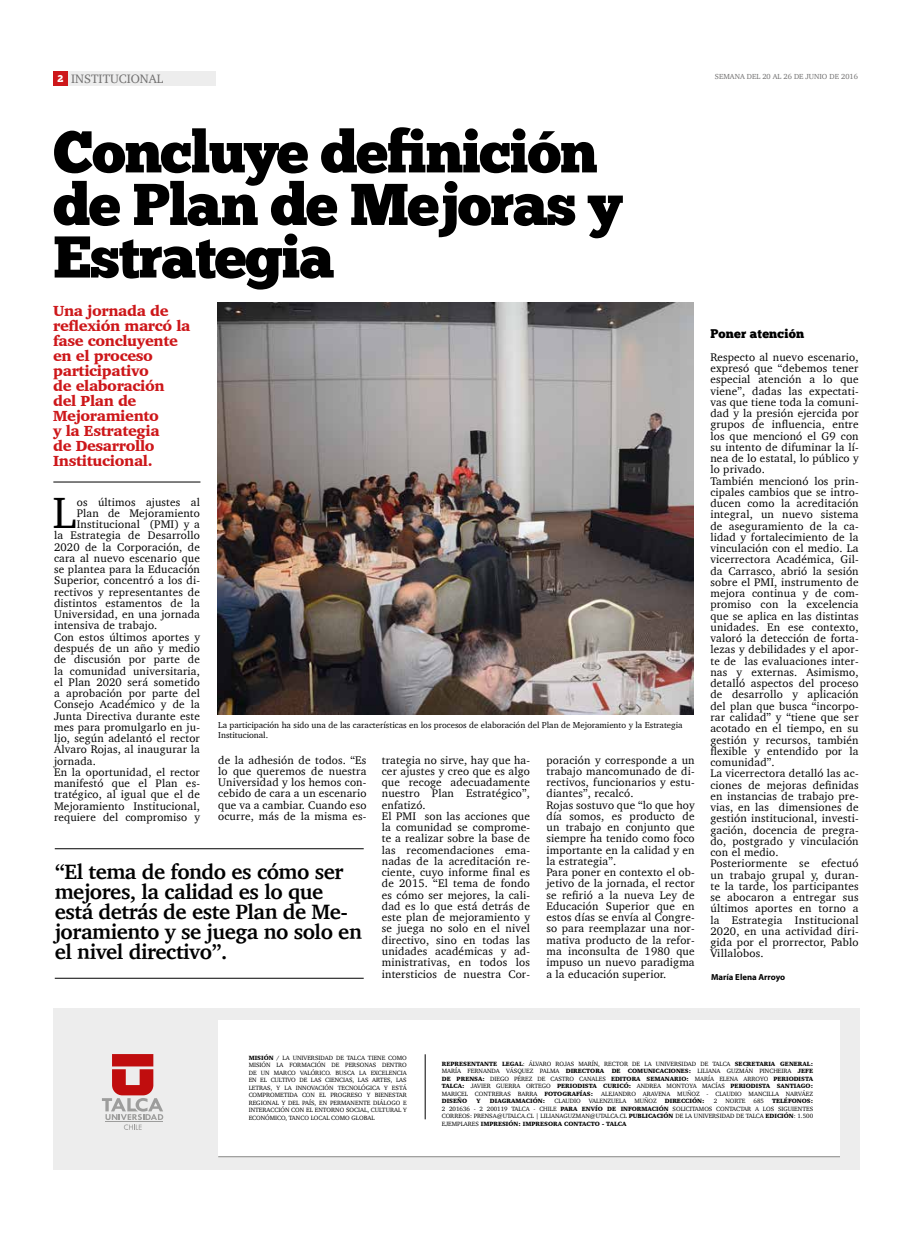
<style>
.page{position:relative;width:904px;height:1241px;background:#fff}
.page>*{position:absolute;margin:0;border:0;box-sizing:border-box;transform-origin:0 0}
.t1{font:58.75px/52.5px "Chunk Five Ex";letter-spacing:-.025em;color:#000}
.t2{font:44.75px "Charter";color:#000}
.t3{font:700 21.25px/20px "Charter";letter-spacing:-.02em;color:#000}
.t4{font:900 15px/15px "Charter";letter-spacing:-.025em;color:#cd171a}
.t5{font:12.5px "Charter";color:#706f6f}
.t6{font:12.5px "Chunk Five Ex";letter-spacing:.015em;color:#000}
.t7{font:11.25px/11.2px "Charter";letter-spacing:.015em;color:#000}
.t8{font:8.75px/10.5px "Charter";color:#000}
.t9{font:700 8.75px "Myriad Pro";color:#000}
.t10{font:7.5px "Charter";color:#706f6f}
.t11{font:6.25px/7.5px "Charter";color:#000;text-align:justify}
.t12{font:900 6.25px "Charter";color:#000}
.s1{font-family:"Chunk Five Ex";font-size:10px;color:#fff}
.s2{font-weight:900}
</style>
<div class="page">
<div style="left:53px;top:71px;width:15px;height:15px;background:#cd171a"></div>
<div style="left:69px;top:71px;width:147px;height:15px;background:#ededed"></div>
<div style="left:53px;top:1008px;width:806px;height:161px;background:#ededed"></div>
<div style="left:218px;top:1020px;width:622px;height:136px;background:#fff"></div>
<hr style="left:425px;top:1054px;width:1px;height:65px;background:#000">
<svg style="left:102px;top:1054px;width:61px;height:75px"></svg>
<hr style="left:105px;top:1121px;width:58px;height:1px;background:#9d9d9c">
<hr style="left:218px;top:1155px;width:622px;height:2px;background:#9d9d9c">
<hr style="left:55px;top:977px;width:309px;height:1px;background:#000">
<hr style="left:55px;top:848px;width:309px;height:1px;background:#000">
<hr style="left:53px;top:481px;width:147px;height:1px;background:#000">
<img style="left:218px;top:302px;width:475px;height:412px">
<p class="t5" style="left:58px;top:68px;width:107px"><span class="s1">2</span> INSTITUCIONAL</p>
<p class="t10" style="left:715px;top:70px;width:144px">SEMANA DEL 20 AL 26 DE JUNIO DE 2016</p>
<h1 class="t1" style="left:53px;top:124px;width:570px">Concluye definición de Plan de Mejoras y<br>Estrategia</h1>
<h3 class="t4" style="left:53px;top:303px;width:139px">Una jornada de reflexión marcó la fase concluyente en el proceso participativo<br>de elaboración del Plan de<br>Mejoramiento<br>y la Estrategia<br>de Desarrollo<br>Institucional.</h3>
<h2 class="t2" style="left:53px;top:474px;width:25px">L</h2>
<p class="t7" style="left:77px;top:496px;width:125px">os últimos ajustes al</p>
<p class="t7" style="left:77px;top:507px;width:125px">Plan de Mejoramiento</p>
<p class="t7" style="left:77px;top:518px;width:125px">Institucional (PMI) y a</p>
<p class="t7" style="left:54px;top:529px;width:147px">la Estrategia de Desarrollo</p>
<p class="t7" style="left:54px;top:541px;width:147px">2020 de la Corporación, de</p>
<p class="t7" style="left:54px;top:552px;width:147px">cara al nuevo escenario que</p>
<p class="t7" style="left:54px;top:563px;width:147px">se plantea para la Educación</p>
<p class="t7" style="left:54px;top:574px;width:147px">Superior, concentró a los di-</p>
<p class="t7" style="left:54px;top:586px;width:147px">rectivos y representantes de</p>
<p class="t7" style="left:54px;top:597px;width:147px">distintos estamentos de la</p>
<p class="t7" style="left:54px;top:608px;width:147px">Universidad, en una jornada</p>
<p class="t7" style="left:54px;top:619px;width:105px">intensiva de trabajo.</p>
<p class="t7" style="left:54px;top:631px;width:147px">Con estos últimos aportes y</p>
<p class="t7" style="left:54px;top:642px;width:147px">después de un año y medio</p>
<p class="t7" style="left:54px;top:653px;width:147px">de discusión por parte de</p>
<p class="t7" style="left:54px;top:664px;width:147px">la comunidad universitaria,</p>
<p class="t7" style="left:54px;top:676px;width:147px">el Plan 2020 será sometido</p>
<p class="t7" style="left:54px;top:687px;width:147px">a aprobación por parte del</p>
<p class="t7" style="left:54px;top:698px;width:147px">Consejo Académico y de la</p>
<p class="t7" style="left:54px;top:709px;width:147px">Junta Directiva durante este</p>
<p class="t7" style="left:54px;top:721px;width:147px">mes para promulgarlo en ju-</p>
<p class="t7" style="left:54px;top:732px;width:147px">lio, según adelantó el rector</p>
<p class="t7" style="left:54px;top:743px;width:147px">Álvaro Rojas, al inaugurar la</p>
<p class="t7" style="left:54px;top:754px;width:43px">jornada.</p>
<p class="t7" style="left:54px;top:766px;width:147px">En la oportunidad, el rector</p>
<p class="t7" style="left:54px;top:777px;width:147px">manifestó que el Plan es-</p>
<p class="t7" style="left:54px;top:788px;width:147px">tratégico, al igual que el de</p>
<p class="t7" style="left:54px;top:799px;width:147px">Mejoramiento Institucional,</p>
<p class="t7" style="left:54px;top:811px;width:147px">requiere del compromiso y</p>
<p class="t8" style="left:218px;top:719px;width:466px">La participación ha sido una de las características en los procesos de elaboración del Plan de Mejoramiento y la Estrategia<br>Institucional.</p>
<p class="t7" style="left:218px;top:753px;width:150px;text-align:justify">de la adhesión de todos. “Es lo que queremos de nuestra Universidad y los hemos con&shy;cebido de cara a un escenario que va a cambiar. Cuando eso ocurre, más de la misma es-</p>
<p class="t7" style="left:382px;top:753px;width:150px">trategia no sirve, hay que ha&shy;cer ajustes y creo que es algo que recoge adecuadamente nuestro Plan Estratégico”, enfatizó.<br>El PMI son las acciones que la comunidad se comprome&shy;te a realizar sobre la base de las recomendaciones ema&shy;nadas de la acreditación re&shy;ciente, cuyo informe final es de 2015. “El tema de fondo es cómo ser mejores, la cali&shy;dad es lo que está detrás de este plan de mejoramiento y se juega no solo en el nivel directivo, sino en todas las unidades académicas y ad&shy;ministrativas, en todos los intersticios de nuestra Cor-</p>
<p class="t7" style="left:546px;top:753px;width:150px">poración y corresponde a un trabajo mancomunado de di&shy;rectivos, funcionarios y estu&shy;diantes”, recalcó.<br>Rojas sostuvo que “lo que hoy día somos, es producto de un trabajo en conjunto que siempre ha tenido como foco importante en la calidad y en la estrategia”.<br>Para poner en contexto el ob&shy;jetivo de la jornada, el rector se refirió a la nueva Ley de<br>Educación Superior que en estos días se envía al Congre&shy;so para reemplazar una nor&shy;mativa producto de la refor&shy;ma inconsulta de 1980 que impuso un nuevo paradigma a la educación superior.</p>
<h3 class="t3" style="left:55px;top:861px;width:308px">“El tema de fondo es cómo ser mejores, la calidad es lo que está detrás de este Plan de Me&shy;joramiento y se juega no solo en el nivel directivo”.</h3>
<p class="t6" style="left:710px;top:324px;width:95px">Poner atención</p>
<p class="t7" style="left:710px;top:351px;width:150px">Respecto al nuevo escenario, expresó que “debemos tener especial atención a lo que viene”, dadas las expectati&shy;vas que tiene toda la comuni&shy;dad y la presión ejercida por grupos de influencia, entre los que mencionó el G9 con su intento de difuminar la lí&shy;nea de lo estatal, lo público y lo privado.<br>También mencionó los prin&shy;cipales cambios que se intro&shy;ducen como la acreditación integral, un nuevo sistema de aseguramiento de la ca&shy;lidad y fortalecimiento de la vinculación con el medio. La vicerrectora Académica, Gil&shy;da Carrasco, abrió la sesión sobre el PMI, instrumento de mejora continua y de com&shy;promiso con la excelencia que se aplica en las distintas unidades. En ese contexto, valoró la detección de forta&shy;lezas y debilidades y el apor&shy;te de las evaluaciones inter&shy;nas y externas. Asimismo, detalló aspectos del proceso de desarrollo y aplicación del plan que busca “incorpo&shy;rar calidad” y “tiene que ser acotado en el tiempo, en su gestión y recursos, también flexible y entendido por la comunidad”.<br>La vicerrectora detalló las ac&shy;ciones de mejoras definidas en instancias de trabajo pre&shy;vias, en las dimensiones de gestión institucional, investi&shy;gación, docencia de pregra&shy;do, postgrado y vinculación con el medio.<br>Posteriormente se efectuó un trabajo grupal y, duran&shy;te la tarde, los participantes se abocaron a entregar sus últimos aportes en torno a la Estrategia Institucional<br>2020, en una actividad diri&shy;gida por el prorrector, Pablo<br>Villalobos.</p>
<p class="t9" style="left:711px;top:970px;width:76px">María Elena Arroyo</p>
<p class="t11" style="left:249px;top:1053px;width:160px"><span class="s2">MISIÓN</span> / LA UNIVERSIDAD DE TALCA TIENE COMO MISIÓN LA FORMACIÓN DE PERSONAS DENTRO DE UN MARCO VALÓRICO. BUSCA LA EXCELENCIA EN EL CULTIVO DE LAS CIENCIAS, LAS ARTES, LAS LETRAS, Y LA INNOVACIÓN TECNOLÓGICA Y ESTÁ COMPROMETIDA CON EL PROGRESO Y BIENESTAR REGIONAL Y DEL PAÍS, EN PERMANENTE DIÁLOGO E INTERACCIÓN CON EL ENTORNO SOCIAL, CULTURAL Y ECONÓMICO, TANCO LOCAL COMO GLOBAL</p>
<p class="t11" style="left:442px;top:1059px;width:373px"><span class="s2">REPRESENTANTE LEGAL</span>: ÁLVARO ROJAS MARÍN, RECTOR DE LA UNIVERSIDAD DE TALCA <span class="s2">SECRETARIA GENERAL:<br></span>MARÍA FERNANDA VÁSQUEZ PALMA <span class="s2">DIRECTORA DE COMUNICACIONES:</span> LILIANA GUZMÁN PINCHEIRA <span class="s2">JEFE DE PRENSA:</span> DIEGO PÉREZ DE CASTRO CANALES <span class="s2">EDITORA SEMANARIO:</span> MARÍA ELENA ARROYO <span class="s2">PERIODISTA TALCA:</span> JAVIER GUERRA ORTEGO <span class="s2">PERIODISTA CURICÓ:</span> ANDREA MONTOYA MACÍAS <span class="s2">PERIODISTA SANTIAGO:<br></span>MARICEL CONTRERAS BARRA <span class="s2">FOTOGRAFÍAS:</span></p>
<p class="t11" style="left:601px;top:1089px;width:213px">ALEJANDRO ARAVENA MUÑOZ - CLAUDIO MANCILLA NARVÁEZ</p>
<p class="t12" style="left:442px;top:1096px;width:27px">DISEÑO</p>
<p class="t12" style="left:476px;top:1096px;width:6px">Y</p>
<p class="t12" style="left:490px;top:1096px;width:57px">DIAGRAMACIÓN:</p>
<p class="t11" style="left:554px;top:1096px;width:28px">CLAUDIO</p>
<p class="t11" style="left:589px;top:1096px;width:39px">VALENZUELA</p>
<p class="t11" style="left:634px;top:1096px;width:24px">MUÑOZ</p>
<p class="t12" style="left:665px;top:1096px;width:41px">DIRECCIÓN:</p>
<p class="t11" style="left:714px;top:1096px;width:5px">2</p>
<p class="t11" style="left:725px;top:1096px;width:22px">NORTE</p>
<p class="t11" style="left:753px;top:1096px;width:12px">685</p>
<p class="t11" style="left:442px;top:1096px;width:373px;text-indent:330px"><span class="s2">TELÉFONOS:<br></span>2 201636 - 2 200119 TALCA - CHILE <span class="s2">PARA ENVÍO DE INFORMACIÓN</span> SOLICITAMOS CONTACTAR A LOS SIGUIENTES CORREOS: PRENSA@UTALCA.CL | LILIANAGUZMAN@UTALCA.CL <span class="s2">PUBLICACIÓN</span> DE LA UNIVERSIDAD DE TALCA <span class="s2">EDICIÓN</span>: 1.500<br>EJEMPLARES <span class="s2">IMPRESIÓN: IMPRESORA CONTACTO - TALCA</span></p>
</div>
